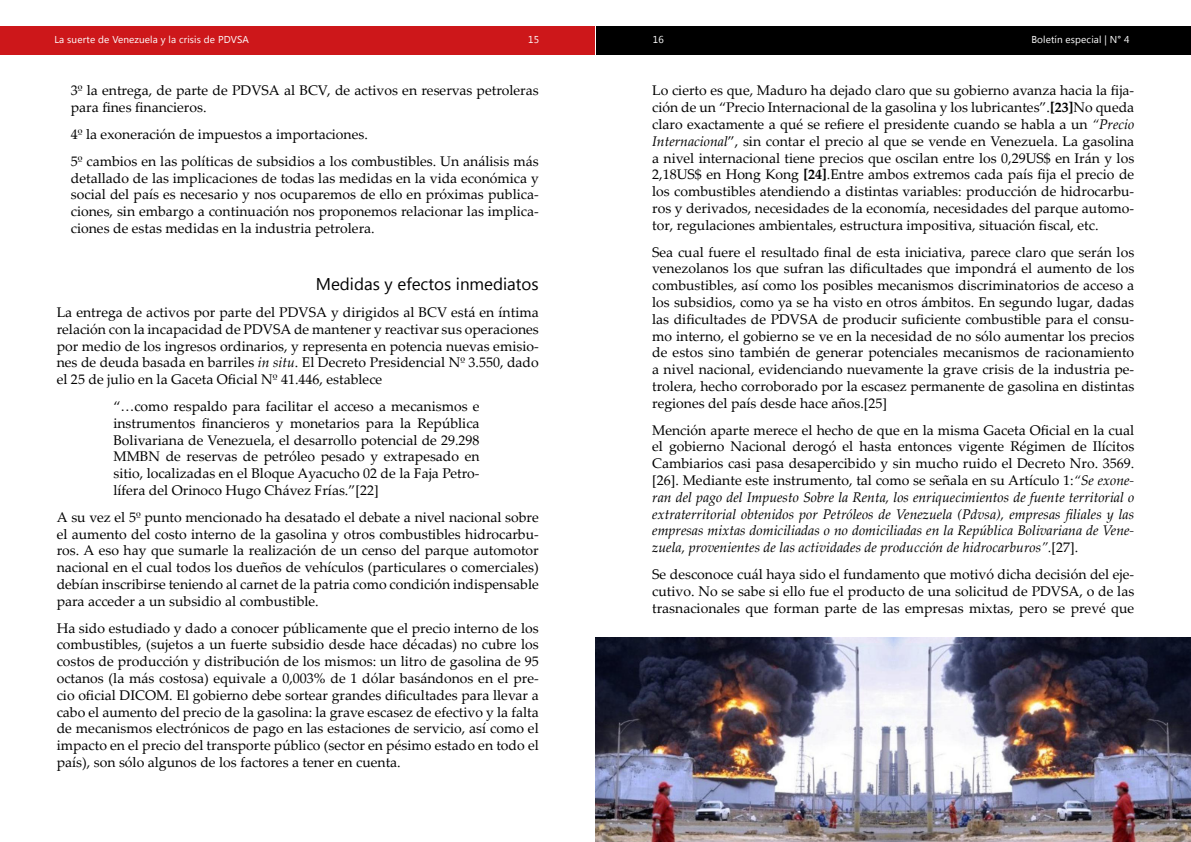
<style>
.page{position:relative;width:1191px;height:842px;background:#fff}
.page>*{position:absolute;margin:0;border:0;box-sizing:border-box;transform-origin:0 0}
.t1{font:17px "Segoe UI Symbol";color:#000}
.t2{font:14px/16.8px "Palatino Linotype";color:#000;text-align:justify}
.t3{font:italic 14px/16.8px "Palatino Linotype";color:#000;text-align:justify}
.t4{font:10px "Segoe UI Symbol";color:#fff}
.s1{font-style:italic}
.s2{font-weight:700}
.s3{font-style:normal}
</style>
<div class="page">
<div style="left:0;top:26px;width:595px;height:29px;background:#cd171a"></div>
<div style="left:596px;top:26px;width:594px;height:29px;background:#000"></div>
<img style="left:595px;top:637px;width:596px;height:205px">
<p class="t4" style="left:67px;top:33px;width:24px">▲◆ ▼</p>
<p class="t4" style="left:123px;top:33px;width:31px">■ ◆●</p>
<p class="t4" style="left:168px;top:33px;width:34px">● ▲ ▲</p>
<p class="t4" style="left:1037px;top:33px;width:39px">□● ▼■ ▲</p>
<p class="t2" style="left:71px;top:82px;width:469px">3º la entrega, de parte de PDVSA al BCV, de activos en reservas petroleras para fines financieros.</p>
<p class="t2" style="left:71px;top:120px;width:469px;line-height:26.8px">4º la exoneración de impuestos a importaciones.<br>5º cambios en las políticas de subsidios a los combustibles. Un análisis más</p>
<p class="t2" style="left:71px;top:169px;width:469px">detallado de las implicaciones de todas las medidas en la vida económica y social del país es necesario y nos ocuparemos de ello en próximas publica&shy;ciones, sin embargo a continuación nos proponemos relacionar las implica&shy;ciones de estas medidas en la industria petrolera.</p>
<p class="t1" style="left:428px;top:274px;width:43px">▼□▲ ■</p>
<p class="t1" style="left:516px;top:274px;width:24px">▼□▲</p>
<p class="t2" style="left:57px;top:303px;width:483px">La entrega de activos por parte del PDVSA y dirigidos al BCV está en íntima relación con la incapacidad de PDVSA de mantener y reactivar sus operaciones por medio de los ingresos ordinarios, y representa en potencia nuevas emisio&shy;nes de deuda basada en barriles <span class="s1">in situ</span>. El Decreto Presidencial Nº 3.550, dado el 25 de julio en la Gaceta Oficial Nº 41.446, establece</p>
<p class="t2" style="left:113px;top:397px;width:368px">“…como respaldo para facilitar el acceso a mecanismos e instrumentos financieros y monetarios para la República Bolivariana de Venezuela, el desarrollo potencial de 29.298<br>MMBN de reservas de petróleo pesado y extrapesado en sitio, localizadas en el Bloque Ayacucho 02 de la Faja Petro&shy;lífera del Orinoco Hugo Chávez Frías.”[22]</p>
<p class="t2" style="left:57px;top:508px;width:483px">A su vez el 5º punto mencionado ha desatado el debate a nivel nacional sobre el aumento del costo interno de la gasolina y otros combustibles hidrocarbu&shy;ros. A eso hay que sumarle la realización de un censo del parque automotor nacional en el cual todos los dueños de vehículos (particulares o comerciales) debían inscribirse teniendo al carnet de la patria como condición indispensable para acceder a un subsidio al combustible.</p>
<p class="t2" style="left:57px;top:619px;width:483px">Ha sido estudiado y dado a conocer públicamente que el precio interno de los combustibles, (sujetos a un fuerte subsidio desde hace décadas) no cubre los costos de producción y distribución de los mismos: un litro de gasolina de 95 octanos (la más costosa) equivale a 0,003% de 1 dólar basándonos en el pre&shy;cio oficial DICOM. El gobierno debe sortear grandes dificultades para llevar a cabo el aumento del precio de la gasolina: la grave escasez de efectivo y la falta de mecanismos electrónicos de pago en las estaciones de servicio, así como el impacto en el precio del transporte público (sector en pésimo estado en todo el país), son sólo algunos de los factores a tener en cuenta.</p>
<p class="t2" style="left:652px;top:82px;width:483px">Lo cierto es que, Maduro ha dejado claro que su gobierno avanza hacia la fija&shy;ción de un “Precio Internacional de la gasolina y los lubricantes”.<span class="s2">[23]</span>No queda claro exactamente a qué se refiere el presidente cuando se habla a un <span class="s1">“Precio Internacional</span>”, sin contar el precio al que se vende en Venezuela. La gasolina a nivel internacional tiene precios que oscilan entre los 0,29US$ en Irán y los 2,18US$ en Hong Kong <span class="s2">[24]</span>.Entre ambos extremos cada país fija el precio de los combustibles atendiendo a distintas variables: producción de hidrocarbu&shy;ros y derivados, necesidades de la economía, necesidades del parque automo&shy;tor, regulaciones ambientales, estructura impositiva, situación fiscal, etc.</p>
<p class="t2" style="left:652px;top:243px;width:483px">Sea cual fuere el resultado final de esta iniciativa, parece claro que serán los venezolanos los que sufran las dificultades que impondrá el aumento de los combustibles, así como los posibles mecanismos discriminatorios de acceso a los subsidios, como ya se ha visto en otros ámbitos. En segundo lugar, dadas las dificultades de PDVSA de producir suficiente combustible para el consu&shy;mo interno, el gobierno se ve en la necesidad de no sólo aumentar los precios de estos sino también de generar potenciales mecanismos de racionamiento a nivel nacional, evidenciando nuevamente la grave crisis de la industria pe&shy;trolera, hecho corroborado por la escasez permanente de gasolina en distintas regiones del país desde hace años.[25]</p>
<p class="t3" style="left:652px;top:421px;width:483px"><span class="s3">Mención aparte merece el hecho de que en la misma Gaceta Oficial en la cual el gobierno Nacional derogó el hasta entonces vigente Régimen de Ilícitos Cambiarios casi pasa desapercibido y sin mucho ruido el Decreto Nro. 3569. [26]. Mediante este instrumento, tal como se señala en su Artículo 1:</span>“Se exone&shy;ran del pago del Impuesto Sobre la Renta, los enriquecimientos de fuente territorial o extraterritorial obtenidos por Petróleos de Venezuela (Pdvsa), empresas filiales y las empresas mixtas domiciliadas o no domiciliadas en la República Bolivariana de Vene&shy;zuela, provenientes de las actividades de producción de hidrocarburos”.<span class="s3">[27].</span></p>
<p class="t2" style="left:652px;top:565px;width:483px">Se desconoce cuál haya sido el fundamento que motivó dicha decisión del eje&shy;cutivo. No se sabe si ello fue el producto de una solicitud de PDVSA, o de las trasnacionales que forman parte de las empresas mixtas, pero se prevé que</p>
</div>
